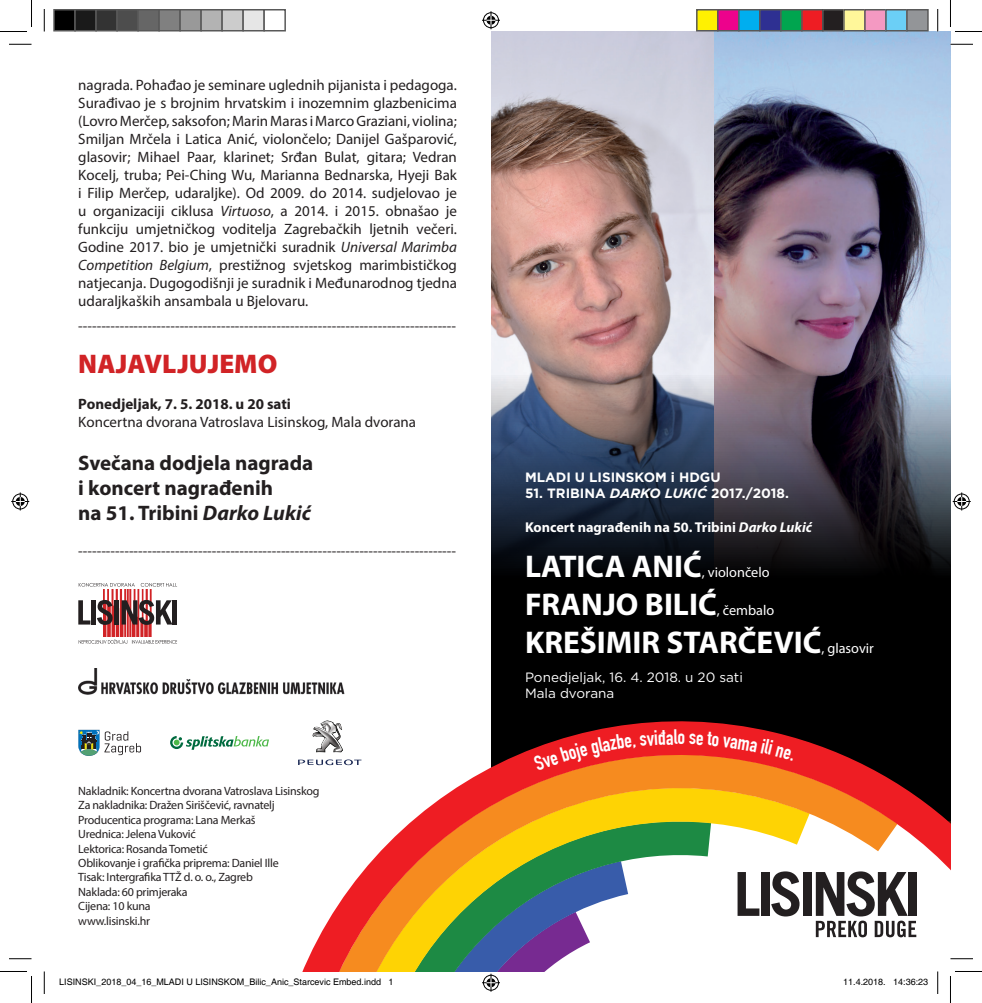
<style>
.page{position:relative;width:982px;height:1003px;background:#fff}
.page>*{position:absolute;margin:0;border:0;box-sizing:border-box;transform-origin:0 0}
.t1{font:700 31.5px/37.8px "Myriad Pro";color:#fff}
.t2{font:900 27px "Myriad Pro";color:#d12326}
.t3{font:700 21px/25.2px "Myriad Pro";color:#231f20}
.t4{font:15px/18px "Myriad Pro";color:#231f20;text-align:justify}
.t5{font:700 15px "Myriad Pro";color:#231f20}
.t6{font:700 14.25px "Myriad Pro";color:#fff}
.t7{font:14.25px "Myriad Pro";color:#fff}
.t8{font:700 13.5px "Gotham";color:#fff}
.t9{font:13.5px/16.2px "Gotham";color:#fff}
.t10{font:12px/14.4px "Myriad Pro";letter-spacing:-.02em;color:#231f20}
.t11{font:9px "Helvetica";color:#000}
.s1{font-style:italic}
.s2{font-weight:700;font-size:31.5px}
.s3{font-weight:400;font-size:14.25px}
</style>
<div class="page">
<img style="left:491px;top:32px;width:223px;height:343px">
<img style="left:714px;top:31px;width:236px;height:344px">
<svg style="left:491px;top:375px;width:459px;height:338px;background:#22232c"></svg>
<svg style="left:302px;top:713px;width:648px;height:258px"></svg>
<svg style="left:170px;top:736px;width:99px;height:14px"></svg>
<svg style="left:78px;top:730px;width:63px;height:26px"></svg>
<svg style="left:312px;top:720px;width:31px;height:32px"></svg>
<svg style="left:298px;top:759px;width:63px;height:6px"></svg>
<img style="left:78px;top:668px;width:267px;height:27px">
<img style="left:104px;top:589px;width:48px;height:47px">
<svg style="left:79px;top:583px;width:98px;height:4px"></svg>
<svg style="left:79px;top:639px;width:98px;height:5px"></svg>
<svg style="left:78px;top:600px;width:12px;height:24px"></svg>
<div style="left:91px;top:600px;width:5px;height:24px;background:#231f20"></div>
<svg style="left:97px;top:600px;width:16px;height:25px"></svg>
<hr style="left:115px;top:600px;width:4px;height:24px;background:#231f20">
<svg style="left:122px;top:600px;width:50px;height:25px"></svg>
<div style="left:172px;top:600px;width:5px;height:24px;background:#231f20"></div>
<hr style="left:936px;top:9px;width:2px;height:23px;background:#fff">
<svg style="left:9px;top:44px;width:23px;height:1px"></svg>
<svg style="left:950px;top:44px;width:22px;height:1px"></svg>
<svg style="left:9px;top:958px;width:23px;height:1px"></svg>
<svg style="left:950px;top:958px;width:22px;height:1px"></svg>
<svg style="left:44px;top:9px;width:1px;height:23px"></svg>
<svg style="left:44px;top:971px;width:1px;height:23px"></svg>
<svg style="left:937px;top:9px;width:1px;height:23px"></svg>
<svg style="left:937px;top:971px;width:1px;height:23px"></svg>
<svg style="left:0;top:0;width:32px;height:32px"></svg>
<svg style="left:0;top:971px;width:32px;height:32px"></svg>
<svg style="left:950px;top:0;width:31px;height:32px"></svg>
<svg style="left:950px;top:971px;width:31px;height:32px"></svg>
<svg style="left:482px;top:11px;width:18px;height:18px"></svg>
<svg style="left:11px;top:492px;width:18px;height:18px"></svg>
<svg style="left:952px;top:492px;width:18px;height:18px"></svg>
<div style="left:54px;top:10px;width:21px;height:21px;background:#000"></div>
<div style="left:53px;top:9px;width:23px;height:23px;border:2px solid #595959"></div>
<div style="left:75px;top:10px;width:21px;height:21px;background:#1a1a1a"></div>
<div style="left:74px;top:9px;width:23px;height:23px;border:2px solid #595959"></div>
<div style="left:96px;top:10px;width:21px;height:21px;background:#333"></div>
<div style="left:95px;top:9px;width:23px;height:23px;border:2px solid #595959"></div>
<div style="left:117px;top:10px;width:21px;height:21px;background:#4d4d4d"></div>
<div style="left:116px;top:9px;width:23px;height:23px;border:2px solid #595959"></div>
<div style="left:138px;top:10px;width:21px;height:21px;background:#666"></div>
<div style="left:137px;top:9px;width:23px;height:23px;border:2px solid #595959"></div>
<div style="left:159px;top:10px;width:21px;height:21px;background:#808080"></div>
<div style="left:158px;top:9px;width:23px;height:23px;border:2px solid #595959"></div>
<div style="left:180px;top:10px;width:21px;height:21px;background:#999"></div>
<div style="left:179px;top:9px;width:23px;height:23px;border:2px solid #595959"></div>
<div style="left:201px;top:10px;width:21px;height:21px;background:#b3b3b3"></div>
<div style="left:200px;top:9px;width:23px;height:23px;border:2px solid #595959"></div>
<div style="left:222px;top:10px;width:21px;height:21px;background:#ccc"></div>
<div style="left:221px;top:9px;width:23px;height:23px;border:2px solid #595959"></div>
<div style="left:243px;top:10px;width:21px;height:21px;background:#e6e6e6"></div>
<div style="left:242px;top:9px;width:23px;height:23px;border:2px solid #595959"></div>
<div style="left:263px;top:9px;width:23px;height:23px;border:2px solid #595959"></div>
<div style="left:696px;top:10px;width:21px;height:21px;background:#fff101"></div>
<div style="left:696px;top:9px;width:22px;height:23px;border:2px solid #595959"></div>
<div style="left:717px;top:10px;width:21px;height:21px;background:#ed028c"></div>
<div style="left:717px;top:9px;width:22px;height:23px;border:2px solid #595959"></div>
<div style="left:738px;top:10px;width:21px;height:21px;background:#00aeef"></div>
<div style="left:738px;top:9px;width:22px;height:23px;border:2px solid #595959"></div>
<div style="left:759px;top:10px;width:21px;height:21px;background:#2e3092"></div>
<div style="left:759px;top:9px;width:22px;height:23px;border:2px solid #595959"></div>
<div style="left:780px;top:10px;width:21px;height:21px;background:#00a54f"></div>
<div style="left:780px;top:9px;width:22px;height:23px;border:2px solid #595959"></div>
<div style="left:801px;top:10px;width:21px;height:21px;background:#ee1d23"></div>
<div style="left:801px;top:9px;width:22px;height:23px;border:2px solid #595959"></div>
<div style="left:822px;top:10px;width:21px;height:21px;background:#231f20"></div>
<div style="left:822px;top:9px;width:22px;height:23px;border:2px solid #595959"></div>
<div style="left:843px;top:10px;width:21px;height:21px;background:#fff79a"></div>
<div style="left:843px;top:9px;width:22px;height:23px;border:2px solid #595959"></div>
<div style="left:864px;top:10px;width:21px;height:21px;background:#f499c2"></div>
<div style="left:864px;top:9px;width:22px;height:23px;border:2px solid #595959"></div>
<div style="left:885px;top:10px;width:21px;height:21px;background:#6bcff6"></div>
<div style="left:885px;top:9px;width:22px;height:23px;border:2px solid #595959"></div>
<div style="left:906px;top:10px;width:21px;height:21px;background:#939598"></div>
<div style="left:906px;top:9px;width:22px;height:23px;border:2px solid #595959"></div>
<svg style="left:414px;top:871px;width:514px;height:120px"></svg>
<svg style="left:533px;top:730px;width:259px;height:41px;background:#e13320"></svg>
<p class="t4" style="left:78px;top:75px;width:380px">nagrada. Pohađao je seminare uglednih pijanista i pedagoga.<br>Surađivao je s brojnim hrvatskim i inozemnim glazbenicima (Lovro Merčep, saksofon; Marin Maras i Marco Graziani, violina; Smiljan Mrčela i Latica Anić, violončelo; Danijel Gašparović, glasovir; Mihael Paar, klarinet; Srđan Bulat, gitara; Vedran Kocelj, truba; Pei-Ching Wu, Marianna Bednarska, Hyeji Bak i Filip Merčep, udaraljke). Od 2009. do 2014. sudjelovao je u organizaciji ciklusa <span class="s1">Virtuoso</span>, a 2014. i 2015. obnašao je funkciju umjetničkog voditelja Zagrebačkih ljetnih večeri.<br>Godine 2017. bio je umjetnički suradnik <span class="s1">Universal Marimba Competition Belgium</span>, prestižnog svjetskog marimbističkog natjecanja. Dugogodišnji je suradnik i Međunarodnog tjedna udaraljkaških ansambala u Bjelovaru.</p>
<p class="t4" style="left:78px;top:317px;width:379px">----------------------------------------------------------------------------------</p>
<h2 class="t2" style="left:78px;top:348px;width:200px">NAJAVLJUJEMO</h2>
<p class="t5" style="left:78px;top:394px;width:214px">Ponedjeljak, 7. 5. 2018. u 20 sati</p>
<p class="t4" style="left:78px;top:412px;width:339px">Koncertna dvorana Vatroslava Lisinskog, Mala dvorana</p>
<h3 class="t3" style="left:78px;top:449px;width:236px">Svečana dodjela nagrada i koncert nagrađenih<br>na 51. Tribini <span class="s1">Darko Lukić</span></h3>
<p class="t4" style="left:78px;top:542px;width:379px">----------------------------------------------------------------------------------</p>
<p class="t10" style="left:78px;top:783px;width:243px">Nakladnik: Koncertna dvorana Vatroslava Lisinskog Za nakladnika: Dražen Siriščević, ravnatelj Producentica programa: Lana Merkaš<br>Urednica: Jelena Vuković<br>Lektorica: Rosanda Tometić<br>Oblikovanje i grafička priprema: Daniel Ille<br>Tisak: Intergrafika TTŽ d. o. o., Zagreb<br>Naklada: 60 primjeraka<br>Cijena: 10 kuna<br>www.lisinski.hr</p>
<p class="t8" style="left:525px;top:468px;width:197px">MLADI U LISINSKOM i HDGU</p>
<p class="t8" style="left:525px;top:484px;width:265px">51. TRIBINA <span class="s1">DARKO LUKIĆ</span> 2017./2018.</p>
<p class="t6" style="left:525px;top:518px;width:288px">Koncert nagrađenih na 50. Tribini <span class="s1">Darko Lukić</span></p>
<p class="t7" style="left:525px;top:563px;width:246px"><span class="s2">LATICA ANIĆ</span>, violončelo</p>
<h1 class="t1" style="left:525px;top:584px;width:350px">FRANJO BILIĆ<span class="s3">, čembalo<br></span>KREŠIMIR STARČEVIĆ<span class="s3">, glasovir</span></h1>
<p class="t9" style="left:525px;top:668px;width:219px">Ponedjeljak, 16. 4. 2018. u 20 sati<br>Mala dvorana</p>
<p class="t11" style="left:59px;top:976px;width:336px">LISINSKI_2018_04_16_MLADI U LISINSKOM_Bilic_Anic_Starcevic Embed.indd 1</p>
<p class="t11" style="left:843px;top:976px;width:87px">11.4.2018. 14:36:23</p>
</div>
